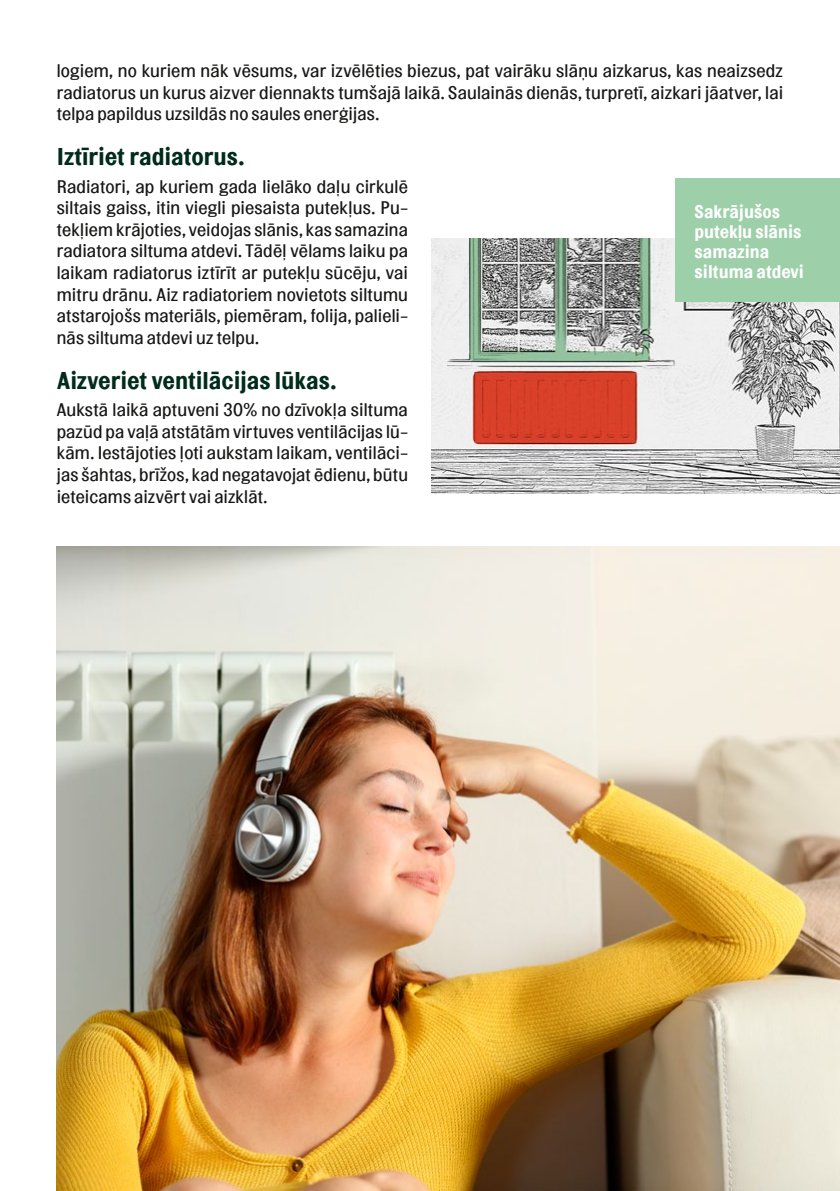
<style>
.page{position:relative;width:840px;height:1191px;background:#fff}
.page>*{position:absolute;margin:0;border:0;box-sizing:border-box;transform-origin:0 0}
.t1{font:700 24px "Topol";color:#012b1b}
.t2{font:18px/21.6px "Topol";letter-spacing:.01em;color:#181716;text-align:justify}
.t3{font:700 18px/20px "Topol";color:#fff}
</style>
<div class="page">
<img style="left:431px;top:238px;width:408px;height:256px">
<img style="left:57px;top:546px;width:782px;height:645px">
<div style="left:675px;top:179px;width:164px;height:123px;background:#9dcfa8"></div>
<p class="t2" style="left:57px;top:59px;width:727px">logiem, no kuriem nāk vēsums, var izvēlēties biezus, pat vairāku slāņu aizkarus, kas neaizsedz radiatorus un kurus aizver diennakts tumšajā laikā. Saulainās dienās, turpretī, aizkari jāatver, lai telpa papildus uzsildās no saules enerģijas.</p>
<h1 class="t1" style="left:57px;top:142px;width:189px">Iztīriet radiatorus.</h1>
<p class="t2" style="left:57px;top:175px;width:352px">Radiatori, ap kuriem gada lielāko daļu cirkulē siltais gaiss, itin viegli piesaista putekļus. Pu&shy;tekļiem krājoties, veidojas slānis, kas samazina radiatora siltuma atdevi. Tādēļ vēlams laiku pa laikam radiatorus iztīrīt ar putekļu sūcēju, vai mitru drānu. Aiz radiatoriem novietots siltumu atstarojošs materiāls, piemēram, folija, palieli&shy;nās siltuma atdevi uz telpu.</p>
<h1 class="t1" style="left:57px;top:365px;width:281px">Aizveriet ventilācijas lūkas.</h1>
<p class="t2" style="left:57px;top:398px;width:352px">Aukstā laikā aptuveni 30% no dzīvokļa siltuma pazūd pa vaļā atstātām virtuves ventilācijas lū&shy;kām. Iestājoties ļoti aukstam laikam, ventilāci&shy;jas šahtas, brīžos, kad negatavojat ēdienu, būtu ieteicams aizvērt vai aizklāt.</p>
<p class="t3" style="left:694px;top:201px;width:111px">Sakrājušos putekļu slānis samazina siltuma atdevi</p>
</div>
